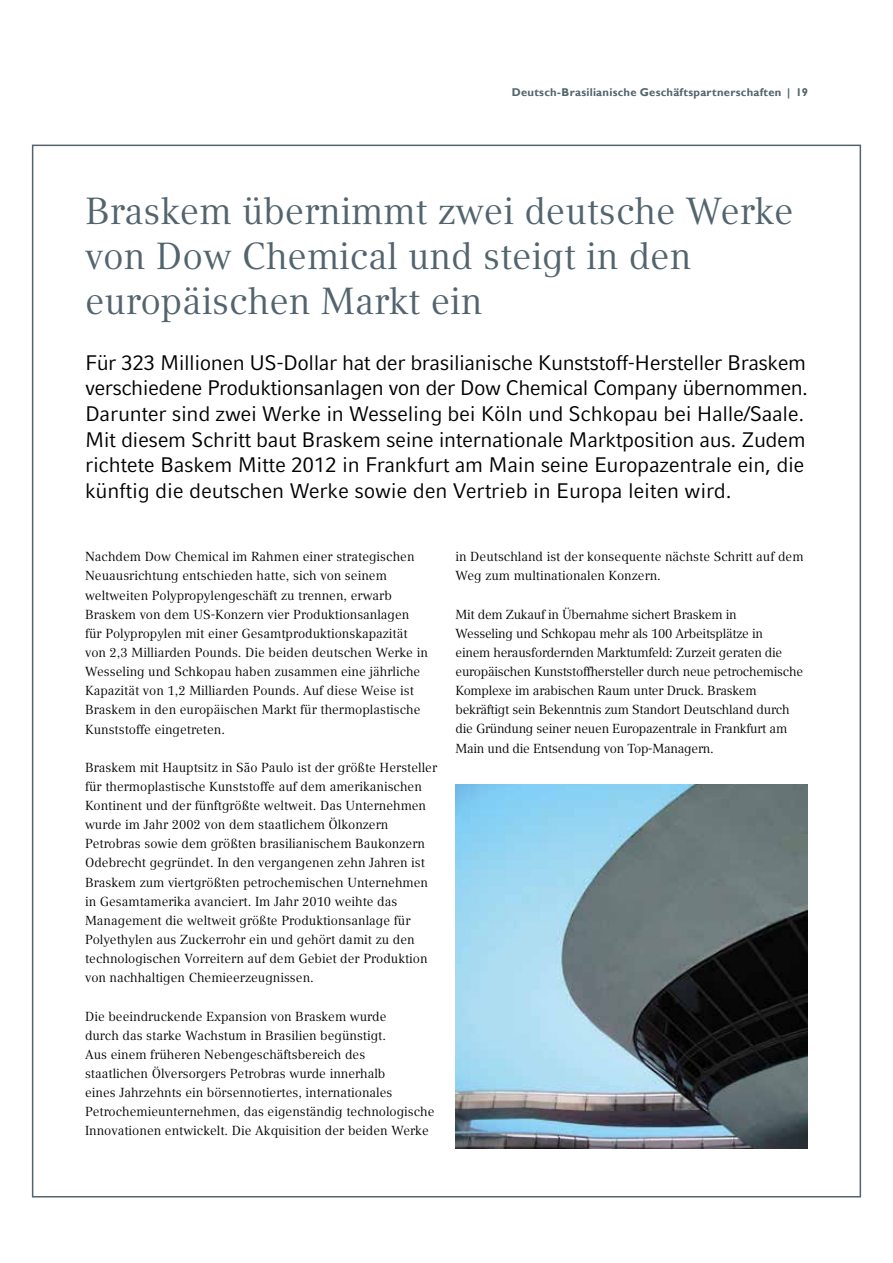
<style>
.page{position:relative;width:893px;height:1263px;background:#fff}
.page>*{position:absolute;margin:0;border:0;box-sizing:border-box;transform-origin:0 0}
.t1{font:37.5px/45px "Commerzbank Compatil Text";color:#52646d}
.t2{font:21px/25.5px "Commerzbank Compatil Fact";letter-spacing:-.02em;color:#000}
.t3{font:13.05px/19.2px "Commerzbank Compatil Text";color:#000}
.t4{font:13.05px/19.2px "Commerzbank Compatil Text";letter-spacing:-.02em;color:#000}
.t5{font:700 11.25px "Gill Sans";letter-spacing:.025em;color:#52646d}
</style>
<div class="page">
<img style="left:455px;top:784px;width:353px;height:364px">
<p class="t5" style="left:512px;top:85px;width:298px">Deutsch-Brasilianische Geschäftspartnerschaften | 19</p>
<h1 class="t1" style="left:85px;top:188px;width:710px">Braskem übernimmt zwei deutsche Werke von Dow Chemical und steigt in den europäischen Markt ein</h1>
<p class="t2" style="left:85px;top:350px;width:724px">Für 323 Millionen US-Dollar hat der brasilianische Kunststoff-Hersteller Braskem verschiedene Produktionsanlagen von der Dow Chemical Company übernommen.<br>Darunter sind zwei Werke in Wesseling bei Köln und Schkopau bei Halle/Saale.<br>Mit diesem Schritt baut Braskem seine internationale Marktposition aus. Zudem richtete Baskem Mitte 2012 in Frankfurt am Main seine Europazentrale ein, die künftig die deutschen Werke sowie den Vertrieb in Europa leiten wird.</p>
<p class="t3" style="left:85px;top:547px;width:344px">Nachdem Dow Chemical im Rahmen einer strategischen Neuausrichtung entschieden hatte, sich von seinem weltweiten Polypropylengeschäft zu trennen, erwarb Braskem von dem US-Konzern vier Produktionsanlagen für Polypropylen mit einer Gesamtproduktionskapazität von 2,3 Milliarden Pounds. Die beiden deutschen Werke in Wesseling und Schkopau haben zusammen eine jährliche Kapazität von 1,2 Milliarden Pounds. Auf diese Weise ist Braskem in den europäischen Markt für thermoplastische Kunststoffe eingetreten.</p>
<p class="t3" style="left:85px;top:758px;width:354px">Braskem mit Hauptsitz in São Paulo ist der größte Hersteller für thermoplastische Kunststoffe auf dem amerikanischen Kontinent und der fünftgrößte weltweit. Das Unternehmen wurde im Jahr 2002 von dem staatlichem Ölkonzern Petrobras sowie dem größten brasilianischem Baukonzern Odebrecht gegründet. In den vergangenen zehn Jahren ist Braskem zum viertgrößten petrochemischen Unternehmen in Gesamtamerika avanciert. Im Jahr 2010 weihte das Management die weltweit größte Produktionsanlage für Polyethylen aus Zuckerrohr ein und gehört damit zu den technologischen Vorreitern auf dem Gebiet der Produktion von nachhaltigen Chemieerzeugnissen.</p>
<p class="t3" style="left:85px;top:1006px;width:351px">Die beeindruckende Expansion von Braskem wurde<br>durch das starke Wachstum in Brasilien begünstigt.<br>Aus einem früheren Nebengeschäftsbereich des<br>staatlichen Ölversorgers Petrobras wurde innerhalb<br>eines Jahrzehnts ein börsennotiertes, internationales Petrochemieunternehmen, das eigenständig technologische Innovationen entwickelt. Die Akquisition der beiden Werke</p>
<p class="t3" style="left:455px;top:547px;width:350px">in Deutschland ist der konsequente nächste Schritt auf dem<br>Weg zum multinationalen Konzern.</p>
<p class="t4" style="left:455px;top:605px;width:349px">Mit dem Zukauf in Übernahme sichert Braskem in<br>Wesseling und Schkopau mehr als 100 Arbeitsplätze in<br>einem herausfordernden Marktumfeld: Zurzeit geraten die europäischen Kunststoffhersteller durch neue petrochemische Komplexe im arabischen Raum unter Druck. Braskem bekräftigt sein Bekenntnis zum Standort Deutschland durch die Gründung seiner neuen Europazentrale in Frankfurt am Main und die Entsendung von Top-Managern.</p>
</div>
